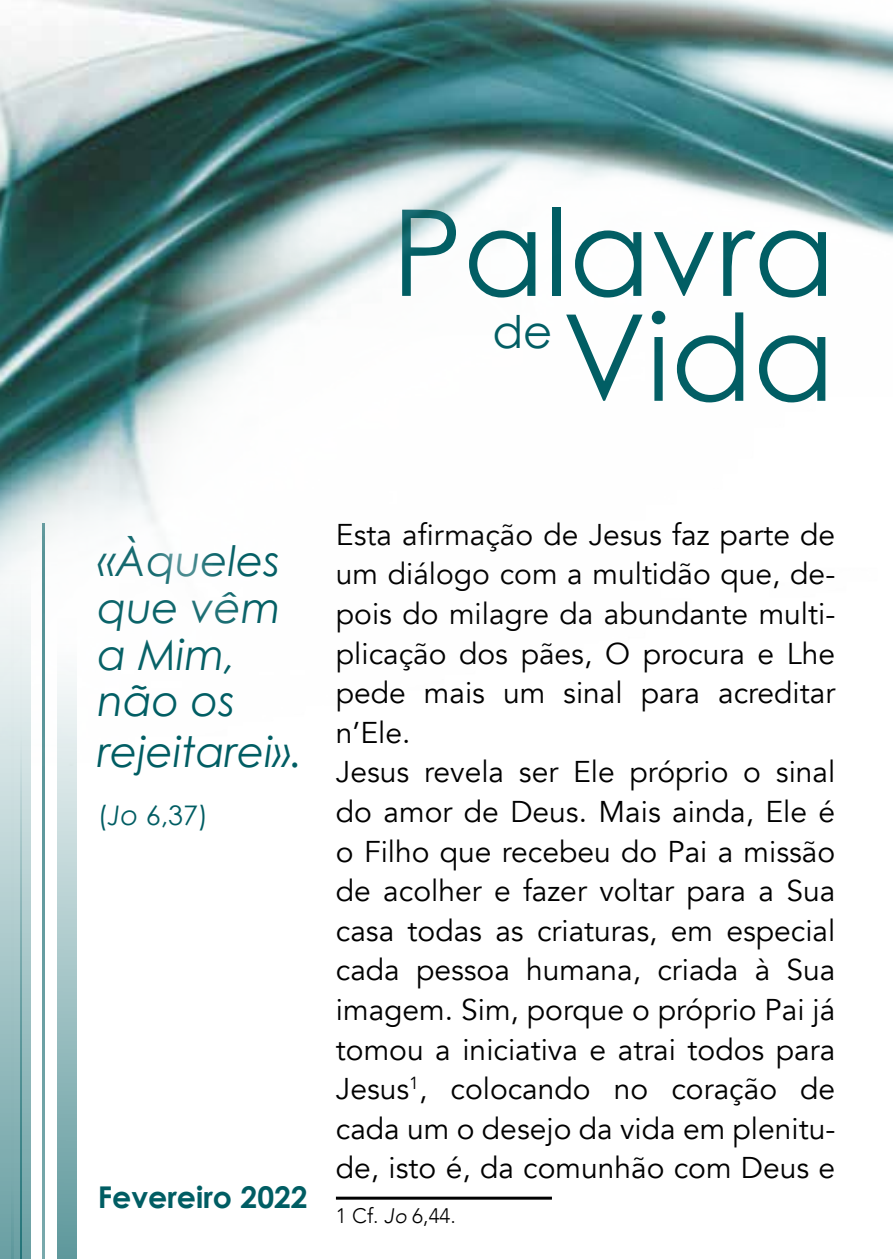
<style>
.page{position:relative;width:893px;height:1259px;background:#fff}
.page>*{position:absolute;margin:0;border:0;box-sizing:border-box;transform-origin:0 0}
.t1{font:120px/105px "Century Gothic";color:#005d63;text-align:right}
.t2{font:45px "Century Gothic";color:#005d63}
.t3{font:italic 42px/47.7px "Century Gothic";color:#005d63}
.t4{font:30px/39.6px "Avenir";color:#000}
.t5{font:700 30px "Century Gothic";color:#005d63}
.t6{font:27px "Century Gothic";color:#005d63}
.t7{font:300 21px "Avenir";color:#000}
.s1{font-style:italic}
</style>
<div class="page">
<svg style="left:0;top:766px;width:31px;height:493px;background:#9dc0c2"></svg>
<svg style="left:57px;top:766px;width:20px;height:493px;background:#9dc0c2"></svg>
<hr style="left:43px;top:523px;width:2px;height:736px;background:#005d63">
<hr style="left:20px;top:585px;width:1px;height:674px;background:#005d63">
<hr style="left:11px;top:584px;width:3px;height:675px;background:#005d63">
<hr style="left:336px;top:1196px;width:216px;height:3px;background:#000">
<img style="left:0;top:0;width:893px;height:766px">
<h1 class="t1" style="left:392px;top:198px;width:445px">Palavra<br>Vida</h1>
<h2 class="t2" style="left:492px;top:300px;width:62px">de</h2>
<h3 class="t3" style="left:98px;top:536px;width:206px">«Àqueles que vêm a Mim, não os rejeitarei».</h3>
<p class="t6" style="left:98px;top:796px;width:112px">(<span class="s1">Jo</span> 6,37)</p>
<p class="t5" style="left:98px;top:1174px;width:211px">Fevereiro 2022</p>
<p class="t4" style="left:336px;top:515px;width:501px">Esta afirmação de Jesus faz parte de um diálogo com a multidão que, de&shy;pois do milagre da abundante multi&shy;plicação dos pães, O procura e Lhe pede mais um sinal para acreditar n’Ele.<br>Jesus revela ser Ele próprio o sinal do amor de Deus. Mais ainda, Ele é o Filho que recebeu do Pai a missão de acolher e fazer voltar para a Sua casa todas as criaturas, em especial cada pessoa humana, criada à Sua imagem. Sim, porque o próprio Pai já tomou a iniciativa e atrai todos para<br>Jesus<sup>1</sup>, colocando no coração de cada um o desejo da vida em plenitu&shy;de, isto é, da comunhão com Deus e</p>
<p class="t7" style="left:336px;top:1203px;width:122px">1 Cf. <span class="s1">Jo</span> 6,44.</p>
</div>
